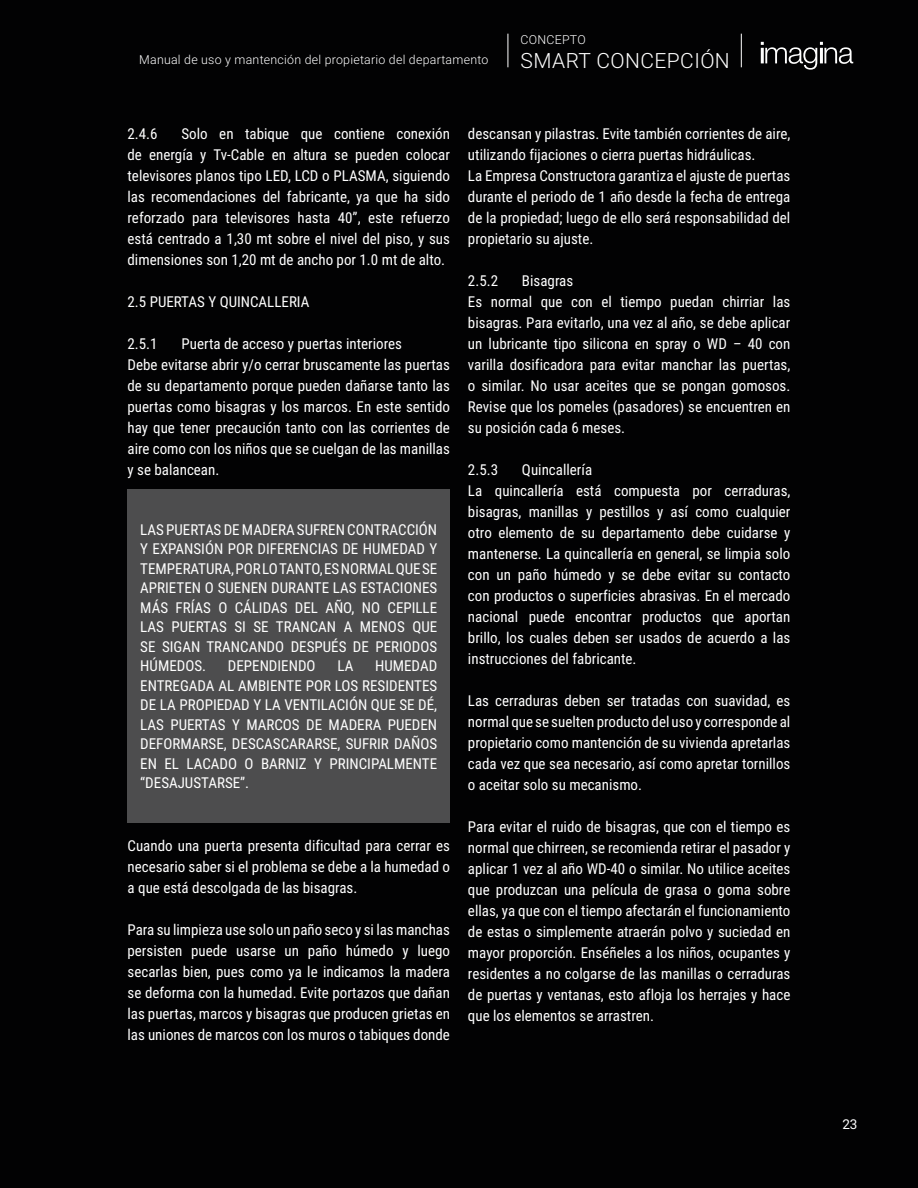
<style>
.page{position:relative;width:918px;height:1188px;background:#020203}
.page>*{position:absolute;margin:0;border:0;box-sizing:border-box;transform-origin:0 0}
.t1{font:300 21px "Roboto";letter-spacing:.02em;color:#fff}
.t2{font:15px/21px "Roboto Condensed";color:#fff;text-align:justify}
.t3{font:13.5px "Roboto";color:#fff}
.t4{font:300 12.3px "Roboto";letter-spacing:.02em;color:#fff}
</style>
<div class="page">
<svg style="left:761px;top:42px;width:92px;height:28px"></svg>
<hr style="left:741px;top:34px;width:1px;height:33px;background:#fff">
<hr style="left:507px;top:34px;width:1px;height:33px;background:#fff">
<div style="left:128px;top:489px;width:322px;height:334px;background:#4d4d4e"></div>
<p class="t4" style="left:139px;top:51px;width:351px">Manual de uso y mantención del propietario del departamento</p>
<p class="t4" style="left:521px;top:31px;width:67px">CONCEPTO</p>
<h1 class="t1" style="left:521px;top:46px;width:211px">SMART CONCEPCIÓN</h1>
<p class="t2" style="left:128px;top:122px;width:324px;text-indent:54px">Solo en tabique que contiene conexión de energía y Tv-Cable en altura se pueden colocar televisores planos tipo LED, LCD o PLASMA, siguiendo las recomendaciones del fabricante, ya que ha sido reforzado para televisores hasta 40”, este refuerzo está centrado a 1,30 mt sobre el nivel del piso, y sus dimensiones son 1,20 mt de ancho por 1.0 mt de alto.</p>
<p class="t2" style="left:128px;top:290px;width:183px">2.5 PUERTAS Y QUINCALLERIA</p>
<p class="t2" style="left:128px;top:332px;width:32px">2.5.1</p>
<p class="t2" style="left:128px;top:122px;width:32px">2.4.6</p>
<p class="t2" style="left:128px;top:332px;width:324px;text-align:left;text-indent:54px">Puerta de acceso y puertas interiores<br>Debe evitarse abrir y/o cerrar bruscamente las puertas de su departamento porque pueden dañarse tanto las puertas como bisagras y los marcos. En este sentido hay que tener precaución tanto con las corrientes de aire como con los niños que se cuelgan de las manillas y se balancean.</p>
<p class="t2" style="left:140px;top:519px;width:298px;line-height:19.5px">LAS PUERTAS DE MADERA SUFREN CONTRACCIÓN Y EXPANSIÓN POR DIFERENCIAS DE HUMEDAD Y TEMPERATURA, POR LO TANTO, ES NORMAL QUE SE APRIETEN O SUENEN DURANTE LAS ESTACIONES MÁS FRÍAS O CÁLIDAS DEL AÑO, NO CEPILLE LAS PUERTAS SI SE TRANCAN A MENOS QUE SE SIGAN TRANCANDO DESPUÉS DE PERIODOS HÚMEDOS.</p>
<p class="t2" style="left:228px;top:655px;width:89px">DEPENDIENDO</p>
<p class="t2" style="left:337px;top:655px;width:17px">LA</p>
<p class="t2" style="left:140px;top:656px;width:298px;line-height:19.5px;text-indent:235px">HUMEDAD ENTREGADA AL AMBIENTE POR LOS RESIDENTES DE LA PROPIEDAD Y LA VENTILACIÓN QUE SE DÉ, LAS PUERTAS Y MARCOS DE MADERA PUEDEN DEFORMARSE, DESCASCARARSE, SUFRIR DAÑOS EN EL LACADO O BARNIZ Y PRINCIPALMENTE “DESAJUSTARSE”.</p>
<p class="t2" style="left:128px;top:835px;width:324px">Cuando una puerta presenta dificultad para cerrar es necesario saber si el problema se debe a la humedad o a que está descolgada de las bisagras.</p>
<p class="t2" style="left:128px;top:919px;width:324px">Para su limpieza use solo un paño seco y si las manchas persisten puede usarse un paño húmedo y luego secarlas bien, pues como ya le indicamos la madera se deforma con la humedad. Evite portazos que dañan las puertas, marcos y bisagras que producen grietas en las uniones de marcos con los muros o tabiques donde</p>
<p class="t2" style="left:468px;top:122px;width:324px;text-align:left">descansan y pilastras. Evite también corrientes de aire, utilizando fijaciones o cierra puertas hidráulicas.<br>La Empresa Constructora garantiza el ajuste de puertas durante el periodo de 1 año desde la fecha de entrega de la propiedad; luego de ello será responsabilidad del propietario su ajuste.</p>
<p class="t2" style="left:468px;top:269px;width:32px">2.5.2</p>
<p class="t2" style="left:468px;top:269px;width:324px;text-align:left;text-indent:54px">Bisagras<br>Es normal que con el tiempo puedan chirriar las bisagras. Para evitarlo, una vez al año, se debe aplicar un lubricante tipo silicona en spray o WD – 40 con varilla dosificadora para evitar manchar las puertas, o similar. No usar aceites que se pongan gomosos.<br>Revise que los pomeles (pasadores) se encuentren en su posición cada 6 meses.</p>
<p class="t2" style="left:468px;top:458px;width:32px">2.5.3</p>
<p class="t2" style="left:468px;top:458px;width:324px;text-align:left;text-indent:54px">Quincallería<br>La quincallería está compuesta por cerraduras, bisagras, manillas y pestillos y así como cualquier otro elemento de su departamento debe cuidarse y mantenerse. La quincallería en general, se limpia solo con un paño húmedo y se debe evitar su contacto con productos o superficies abrasivas. En el mercado nacional puede encontrar productos que aportan brillo, los cuales deben ser usados de acuerdo a las instrucciones del fabricante.</p>
<p class="t2" style="left:468px;top:689px;width:324px">Las cerraduras deben ser tratadas con suavidad, es normal que se suelten producto del uso y corresponde al propietario como mantención de su vivienda apretarlas cada vez que sea necesario, así como apretar tornillos o aceitar solo su mecanismo.</p>
<p class="t2" style="left:468px;top:815px;width:324px">Para evitar el ruido de bisagras, que con el tiempo es normal que chirreen, se recomienda retirar el pasador y aplicar 1 vez al año WD-40 o similar. No utilice aceites que produzcan una película de grasa o goma sobre ellas, ya que con el tiempo afectarán el funcionamiento de estas o simplemente atraerán polvo y suciedad en mayor proporción. Enséñeles a los niños, ocupantes y residentes a no colgarse de las manillas o cerraduras de puertas y ventanas, esto afloja los herrajes y hace que los elementos se arrastren.</p>
<p class="t3" style="left:842px;top:1114px;width:17px">23</p>
</div>
